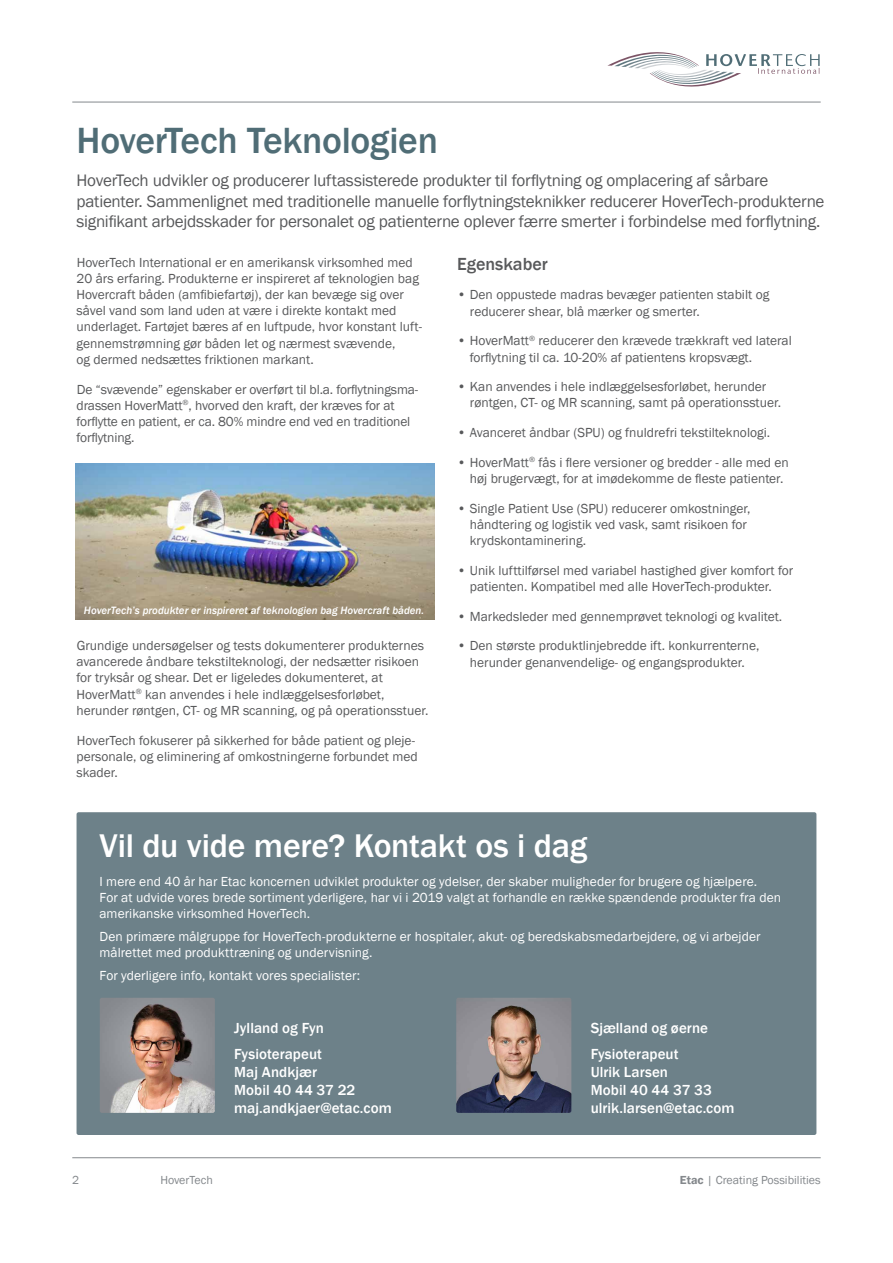
<style>
.page{position:relative;width:893px;height:1263px;background:#fff}
.page>*{position:absolute;margin:0;border:0;box-sizing:border-box;transform-origin:0 0}
.t1{font:500 37.5px "Franklin Gothic";letter-spacing:-.005em;color:#506d76}
.t2{font:500 33.75px "Franklin Gothic";letter-spacing:-.005em;color:#fff}
.t3{font:500 18px "Franklin Gothic";color:#58595b}
.t4{font:17.1px/20.5px "Franklin Gothic";letter-spacing:-.015em;color:#58595b}
.t5{font:500 15px/18px "Franklin Gothic";letter-spacing:.005em;color:#fff}
.t6{font:13.5px/16.2px "Franklin Gothic";color:#58595b}
.t7{font:13.5px/16.2px "Franklin Gothic";letter-spacing:.005em;color:#fff}
.t8{font:12px "Franklin Gothic";color:#84888c}
.t9{font:italic 500 10.95px "Franklin Gothic";color:#fff}
.s1{font-weight:600}
</style>
<div class="page">
<hr style="left:72px;top:102px;width:749px;height:1px;background:#84888c">
<svg style="left:607px;top:52px;width:213px;height:35px"></svg>
<hr style="left:72px;top:1157px;width:749px;height:1px;background:#84888c">
<div style="left:77px;top:812px;width:739px;height:323px;background:#6d8189;border-radius:2px"></div>
<img style="left:75px;top:463px;width:360px;height:157px">
<img style="left:100px;top:998px;width:115px;height:115px">
<img style="left:456px;top:998px;width:115px;height:115px">
<h1 class="t1" style="left:77px;top:117px;width:363px">HoverTech Teknologien</h1>
<p class="t4" style="left:77px;top:171px;width:749px">HoverTech udvikler og producerer luftassisterede produkter til forflytning og omplacering af sårbare patienter. Sammenlignet med traditionelle manuelle forflytningsteknikker reducerer HoverTech-produkterne signifikant arbejdsskader for personalet og patienterne oplever færre smerter i forbindelse med forflytning.</p>
<p class="t6" style="left:77px;top:254px;width:347px">HoverTech International er en amerikansk virksomhed med 20 års erfaring. Produkterne er inspireret af teknologien bag Hovercraft båden (amfibiefartøj), der kan bevæge sig over såvel vand som land uden at være i direkte kontakt med underlaget. Fartøjet bæres af en luftpude, hvor konstant luft&shy;gennemstrømning gør båden let og nærmest svævende,<br>og dermed nedsættes friktionen markant.</p>
<p class="t6" style="left:77px;top:381px;width:343px">De “svævende” egenskaber er overført til bl.a. forflytningsma&shy;drassen HoverMatt<sup>®</sup>, hvorved den kraft, der kræves for at forflytte en patient, er ca. 80% mindre end ved en traditionel forflytning.</p>
<p class="t9" style="left:84px;top:603px;width:342px">HoverTech’s produkter er inspireret af teknologien bag Hovercraft båden.</p>
<p class="t6" style="left:77px;top:638px;width:353px">Grundige undersøgelser og tests dokumenterer produkternes avancerede åndbare tekstilteknologi, der nedsætter risikoen for tryksår og shear. Det er ligeledes dokumenteret, at HoverMatt<sup>®</sup> kan anvendes i hele indlæggelsesforløbet, herunder røntgen, CT- og MR scanning, og på operationsstuer.</p>
<p class="t6" style="left:77px;top:732px;width:343px">HoverTech fokuserer på sikkerhed for både patient og pleje&shy;personale, og eliminering af omkostningerne forbundet med skader.</p>
<h3 class="t3" style="left:457px;top:253px;width:92px">Egenskaber</h3>
<p class="t6" style="left:470px;top:287px;width:301px;text-indent:-13px">• Den oppustede madras bevæger patienten stabilt og reducerer shear, blå mærker og smerter.</p>
<p class="t6" style="left:470px;top:333px;width:323px;text-indent:-13px">• HoverMatt<sup>®</sup> reducerer den krævede trækkraft ved lateral forflytning til ca. 10-20% af patientens kropsvægt.</p>
<p class="t6" style="left:470px;top:379px;width:313px;text-indent:-13px">• Kan anvendes i hele indlæggelsesforløbet, herunder røntgen, CT- og MR scanning, samt på operationsstuer.</p>
<p class="t6" style="left:457px;top:425px;width:315px">• Avanceret åndbar (SPU) og fnuldrefri tekstilteknologi.</p>
<p class="t6" style="left:457px;top:455px;width:333px;text-align:center">• HoverMatt<sup>®</sup> fås i flere versioner og bredder - alle med en høj brugervægt, for at imødekomme de fleste patienter.</p>
<p class="t6" style="left:470px;top:500px;width:282px;text-indent:-13px">• Single Patient Use (SPU) reducerer omkostninger, håndtering og logistik ved vask, samt risikoen for krydskontaminering.</p>
<p class="t6" style="left:470px;top:563px;width:325px;text-indent:-13px">• Unik lufttilførsel med variabel hastighed giver komfort for patienten. Kompatibel med alle HoverTech-produkter.</p>
<p class="t6" style="left:457px;top:608px;width:327px">• Markedsleder med gennemprøvet teknologi og kvalitet.</p>
<p class="t6" style="left:457px;top:638px;width:304px;text-align:center">• Den største produktlinjebredde ift. konkurrenterne, herunder genanvendelige- og engangsprodukter.</p>
<h2 class="t2" style="left:100px;top:825px;width:489px">Vil du vide mere? Kontakt os i dag</h2>
<p class="t7" style="left:100px;top:874px;width:683px">I mere end 40 år har Etac koncernen udviklet produkter og ydelser, der skaber muligheder for brugere og hjælpere.<br>For at udvide vores brede sortiment yderligere, har vi i 2019 valgt at forhandle en række spændende produkter fra den amerikanske virksomhed HoverTech.</p>
<p class="t7" style="left:100px;top:929px;width:662px">Den primære målgruppe for HoverTech-produkterne er hospitaler, akut- og beredskabsmedarbejdere, og vi arbejder målrettet med produkttræning og undervisning.</p>
<p class="t7" style="left:100px;top:967px;width:262px">For yderligere info, kontakt vores specialister:</p>
<p class="t5" style="left:234px;top:1014px;width:91px;line-height:26.5px">Jylland og Fyn<br>Fysioterapeut</p>
<p class="t5" style="left:234px;top:1063px;width:159px">Maj Andkjær<br>Mobil 40 44 37 22 maj.andkjaer@etac.com</p>
<p class="t5" style="left:591px;top:1014px;width:119px;line-height:26.5px">Sjælland og øerne<br>Fysioterapeut</p>
<p class="t5" style="left:591px;top:1063px;width:145px">Ulrik Larsen<br>Mobil 40 44 37 33 ulrik.larsen@etac.com</p>
<p class="t8" style="left:72px;top:1173px;width:9px">2</p>
<p class="t8" style="left:160px;top:1173px;width:54px">HoverTech</p>
<p class="t8" style="left:680px;top:1173px;width:142px"><span class="s1">Etac</span> | Creating Possibilities</p>
</div>
